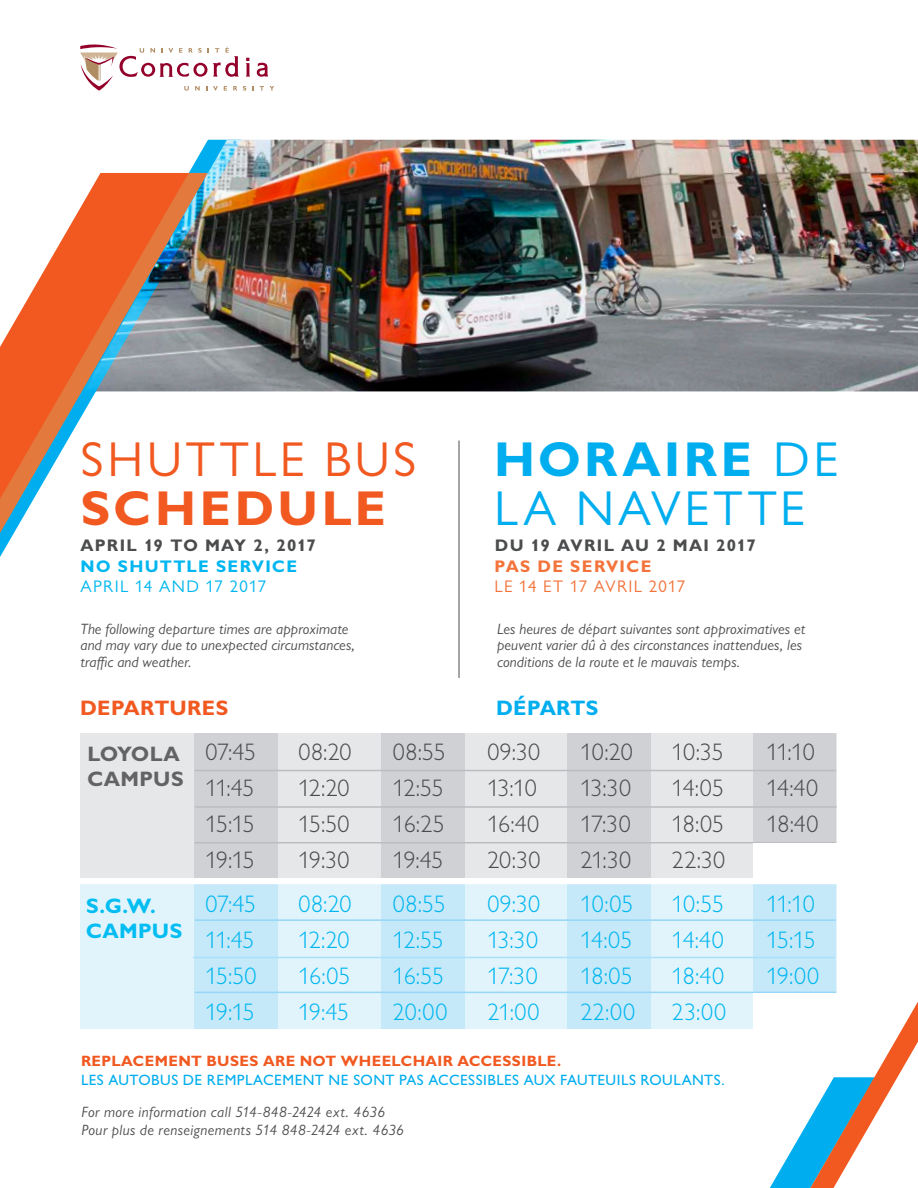
<style>
.page{position:relative;width:918px;height:1188px;background:#fff}
.page>*{position:absolute;margin:0;border:0;box-sizing:border-box;transform-origin:0 0}
.t1{font:49.2px/49.2px "Gill Sans MT Pro";letter-spacing:.08em;color:#f15921}
.t2{font:49.2px/49.2px "Gill Sans MT Pro";letter-spacing:.075em;color:#00aeef}
.t3{font:300 24px "Gill Sans MT Pro";letter-spacing:-.015em;color:#4b4c4d}
.t4{font:300 24px "Gill Sans MT Pro";letter-spacing:-.015em;color:#00b6f0}
.t5{font:700 21px "Gill Sans MT Pro";letter-spacing:.015em;color:#636366}
.t6{font:700 21px "Gill Sans MT Pro";letter-spacing:.015em;color:#01bdf2}
.t7{font:700 21px "Gill Sans MT Pro";letter-spacing:.015em;color:#f15921}
.t8{font:700 21px "Gill Sans MT Pro";letter-spacing:.01em;color:#00aeef}
.t9{font:700 16.8px "Gill Sans MT Pro";letter-spacing:.075em;color:#4b4c4d}
.t10{font:16.8px/20.2px "Gill Sans MT Pro";letter-spacing:.075em;color:#f3733a}
.t11{font:700 16.8px "Gill Sans MT Pro";letter-spacing:.085em;color:#00b6f0}
.t12{font:16.8px "Gill Sans MT Pro";letter-spacing:.075em;color:#00b6f0}
.t13{font:italic 15px/16.5px "Gill Sans MT Pro";letter-spacing:.01em;color:#4b4c4d}
.t14{font:500 15px/19px "Gill Sans MT Pro";letter-spacing:.03em;color:#00aeef}
.s1{font-weight:700}
.s2{font-weight:700;color:#f15921}
</style>
<div class="page">
<svg style="left:80px;top:44px;width:194px;height:47px"></svg>
<svg style="left:769px;top:1002px;width:149px;height:186px"></svg>
<svg style="left:80px;top:734px;width:756px;height:144px;background:#dbdddf"></svg>
<svg style="left:80px;top:884px;width:756px;height:145px;background:#d4eefa"></svg>
<hr style="left:195px;top:770px;width:641px;height:1px;background:#bcbdc0">
<hr style="left:195px;top:806px;width:642px;height:2px;background:#bcbdc0">
<hr style="left:193px;top:957px;width:642px;height:1px;background:#aae0f9">
<hr style="left:195px;top:842px;width:641px;height:1px;background:#bcbdc0">
<div style="left:753px;top:994px;width:91px;height:41px;background:#fff"></div>
<div style="left:753px;top:843px;width:91px;height:38px;background:#fff"></div>
<hr style="left:459px;top:441px;width:1px;height:237px;background:#4b4c4d">
<img style="left:242px;top:140px;width:676px;height:251px">
<svg style="left:0;top:140px;width:242px;height:417px"></svg>
<p class="t1" style="left:81px;top:435px;width:337px">SHUTTLE BUS<br><span class="s1">SCHEDULE</span></p>
<p class="t9" style="left:80px;top:535px;width:237px">APRIL 19 TO MAY 2, 2017</p>
<p class="t11" style="left:81px;top:556px;width:218px">NO SHUTTLE SERVICE</p>
<p class="t12" style="left:81px;top:577px;width:187px">APRIL 14 AND 17 2017</p>
<p class="t2" style="left:494px;top:435px;width:345px"><span class="s1">HORAIRE</span> DE<br>LA NAVETTE</p>
<p class="t9" style="left:495px;top:535px;width:262px">DU 19 AVRIL AU 2 MAI 2017</p>
<p class="t10" style="left:495px;top:556px;width:192px"><span class="s1">PAS DE SERVICE<br></span>LE 14 ET 17 AVRIL 2017</p>
<p class="t13" style="left:80px;top:620px;width:276px">The following departure times are approximate and may vary due to unexpected circumstances, traffic and weather.</p>
<p class="t13" style="left:497px;top:620px;width:310px">Les heures de départ suivantes sont approximatives et peuvent varier dû à des circonstances inattendues, les conditions de la route et le mauvais temps.</p>
<p class="t7" style="left:80px;top:695px;width:150px">DEPARTURES</p>
<p class="t8" style="left:496px;top:695px;width:104px">DÉPARTS</p>
<p class="t5" style="left:87px;top:741px;width:94px">LOYOLA</p>
<p class="t5" style="left:87px;top:766px;width:98px">CAMPUS</p>
<p class="t3" style="left:205px;top:737px;width:52px">07:45</p>
<p class="t3" style="left:298px;top:737px;width:55px">08:20</p>
<p class="t3" style="left:393px;top:737px;width:54px">08:55</p>
<p class="t3" style="left:487px;top:737px;width:54px">09:30</p>
<p class="t3" style="left:580px;top:737px;width:54px">10:20</p>
<p class="t3" style="left:672px;top:737px;width:53px">10:35</p>
<p class="t3" style="left:766px;top:737px;width:50px">11:10</p>
<p class="t3" style="left:205px;top:773px;width:51px">11:45</p>
<p class="t3" style="left:298px;top:773px;width:53px">12:20</p>
<p class="t3" style="left:393px;top:773px;width:52px">12:55</p>
<p class="t3" style="left:487px;top:773px;width:51px">13:10</p>
<p class="t3" style="left:580px;top:773px;width:52px">13:30</p>
<p class="t3" style="left:672px;top:773px;width:54px">14:05</p>
<p class="t3" style="left:766px;top:773px;width:53px">14:40</p>
<p class="t3" style="left:205px;top:809px;width:51px">15:15</p>
<p class="t3" style="left:298px;top:809px;width:53px">15:50</p>
<p class="t3" style="left:393px;top:809px;width:53px">16:25</p>
<p class="t3" style="left:487px;top:809px;width:53px">16:40</p>
<p class="t3" style="left:580px;top:809px;width:52px">17:30</p>
<p class="t3" style="left:672px;top:809px;width:54px">18:05</p>
<p class="t3" style="left:766px;top:809px;width:54px">18:40</p>
<p class="t3" style="left:205px;top:845px;width:51px">19:15</p>
<p class="t3" style="left:298px;top:845px;width:53px">19:30</p>
<p class="t3" style="left:393px;top:845px;width:52px">19:45</p>
<p class="t3" style="left:487px;top:845px;width:55px">20:30</p>
<p class="t3" style="left:580px;top:845px;width:52px">21:30</p>
<p class="t3" style="left:672px;top:845px;width:55px">22:30</p>
<p class="t6" style="left:86px;top:893px;width:71px">S.G.W.</p>
<p class="t6" style="left:86px;top:918px;width:98px">CAMPUS</p>
<p class="t4" style="left:205px;top:890px;width:52px">07:45</p>
<p class="t4" style="left:298px;top:890px;width:55px">08:20</p>
<p class="t4" style="left:393px;top:890px;width:54px">08:55</p>
<p class="t4" style="left:487px;top:890px;width:54px">09:30</p>
<p class="t4" style="left:580px;top:890px;width:55px">10:05</p>
<p class="t4" style="left:672px;top:890px;width:54px">10:55</p>
<p class="t4" style="left:766px;top:890px;width:50px">11:10</p>
<p class="t4" style="left:205px;top:926px;width:51px">11:45</p>
<p class="t4" style="left:298px;top:926px;width:53px">12:20</p>
<p class="t4" style="left:393px;top:926px;width:52px">12:55</p>
<p class="t4" style="left:487px;top:926px;width:52px">13:30</p>
<p class="t4" style="left:580px;top:926px;width:54px">14:05</p>
<p class="t4" style="left:672px;top:926px;width:53px">14:40</p>
<p class="t4" style="left:766px;top:926px;width:51px">15:15</p>
<p class="t4" style="left:205px;top:962px;width:53px">15:50</p>
<p class="t4" style="left:298px;top:962px;width:54px">16:05</p>
<p class="t4" style="left:393px;top:962px;width:53px">16:55</p>
<p class="t4" style="left:487px;top:962px;width:52px">17:30</p>
<p class="t4" style="left:580px;top:962px;width:54px">18:05</p>
<p class="t4" style="left:672px;top:962px;width:54px">18:40</p>
<p class="t4" style="left:766px;top:962px;width:54px">19:00</p>
<p class="t4" style="left:205px;top:998px;width:51px">19:15</p>
<p class="t4" style="left:298px;top:998px;width:52px">19:45</p>
<p class="t4" style="left:393px;top:998px;width:56px">20:00</p>
<p class="t4" style="left:487px;top:998px;width:54px">21:00</p>
<p class="t4" style="left:580px;top:998px;width:56px">22:00</p>
<p class="t4" style="left:672px;top:998px;width:56px">23:00</p>
<p class="t14" style="left:81px;top:1052px;width:645px"><span class="s2">REPLACEMENT BUSES ARE NOT WHEELCHAIR ACCESSIBLE.<br></span>LES AUTOBUS DE REMPLACEMENT NE SONT PAS ACCESSIBLES AUX FAUTEUILS ROULANTS.</p>
<p class="t13" style="left:81px;top:1103px;width:305px">For more information call 514-848-2424 ext. 4636</p>
<p class="t13" style="left:81px;top:1121px;width:324px">Pour plus de renseignements 514 848-2424 ext. 4636</p>
</div>
